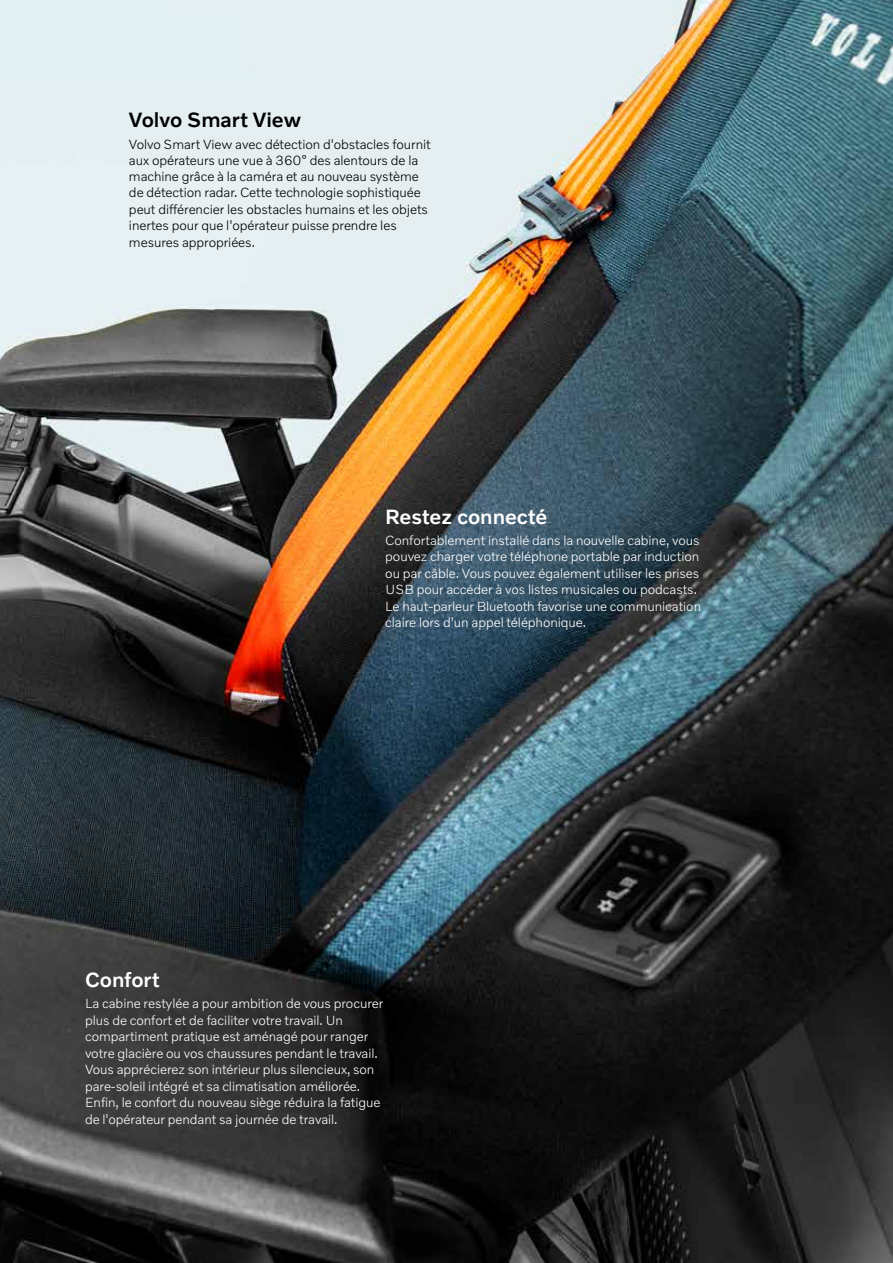
<style>
.page{position:relative;width:893px;height:1263px;background:#fff}
.page>*{position:absolute;margin:0;border:0;box-sizing:border-box;transform-origin:0 0}
.t1{font:500 21px "Volvo Novum";color:#fff}
.t2{font:500 21px "Volvo Novum";color:#000}
.t3{font:300 13.5px/16.5px "Volvo Novum";letter-spacing:-.005em;color:#fff}
.t4{font:300 13.5px/16.4px "Volvo Novum";letter-spacing:-.005em;color:#000}
</style>
<div class="page">
<img style="left:0;top:0;width:893px;height:1263px">
<h1 class="t2" style="left:129px;top:107px;width:174px">Volvo Smart View</h1>
<p class="t4" style="left:129px;top:135px;width:303px">Volvo Smart View avec détection d'obstacles fournit aux opérateurs une vue à 360° des alentours de la machine grâce à la caméra et au nouveau système de détection radar. Cette technologie sophistiquée peut différencier les obstacles humains et les objets inertes pour que l'opérateur puisse prendre les mesures appropriées.</p>
<h1 class="t1" style="left:385px;top:503px;width:164px">Restez connecté</h1>
<p class="t3" style="left:385px;top:532px;width:317px">Confortablement installé dans la nouvelle cabine, vous pouvez charger votre téléphone portable par induction ou par câble. Vous pouvez également utiliser les prises USB pour accéder à vos listes musicales ou podcasts.<br>Le haut-parleur Bluetooth favorise une communication claire lors d'un appel téléphonique.</p>
<h1 class="t1" style="left:85px;top:967px;width:76px">Confort</h1>
<p class="t3" style="left:85px;top:995px;width:300px">La cabine restylée a pour ambition de vous procurer plus de confort et de faciliter votre travail. Un compartiment pratique est aménagé pour ranger votre glacière ou vos chaussures pendant le travail.<br>Vous apprécierez son intérieur plus silencieux, son pare-soleil intégré et sa climatisation améliorée.<br>Enfin, le confort du nouveau siège réduira la fatigue de l'opérateur pendant sa journée de travail.</p>
</div>
